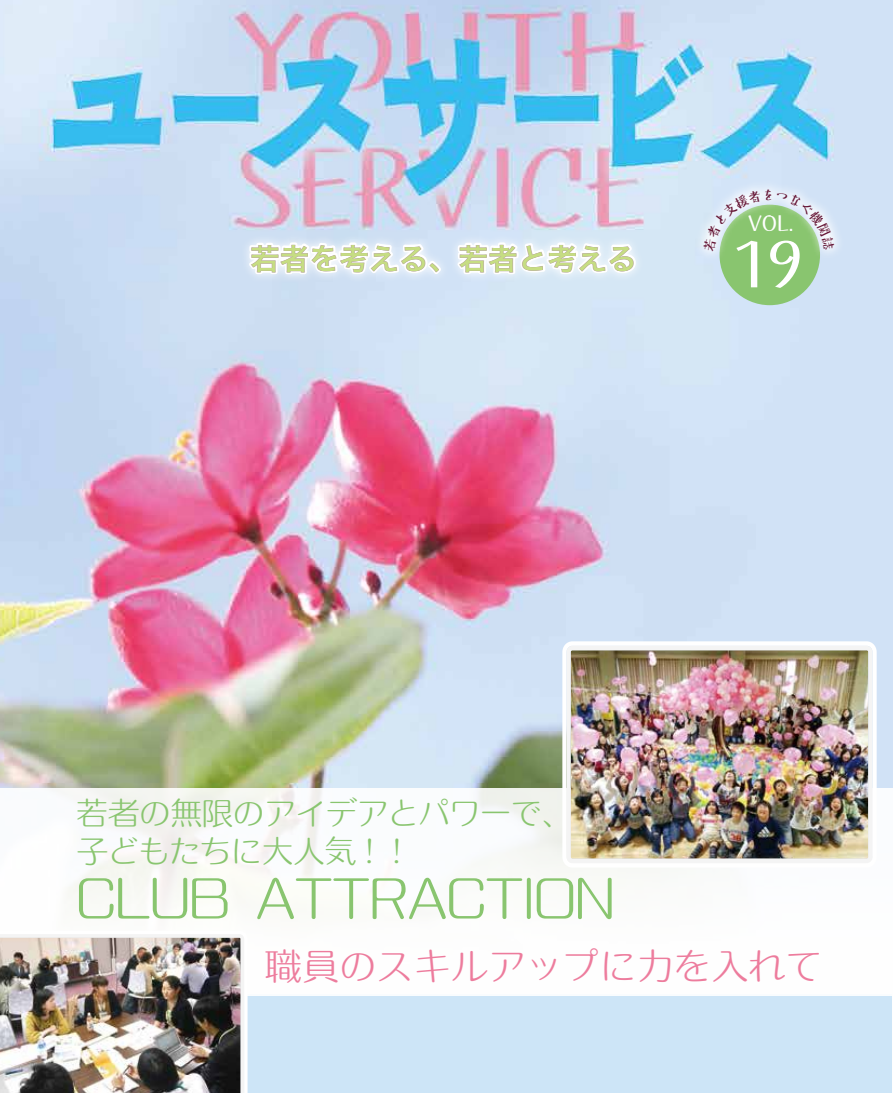
<style>
.page{position:relative;width:893px;height:1093px;background:#fff}
.page>*{position:absolute;margin:0;border:0;box-sizing:border-box;transform-origin:0 0}
.t1{font:500 62.7px "Gagaku";color:#fff}
.t2{font:53.1px "Seibi Ai M";letter-spacing:-.015em;color:#89c56f}
.t3{font:37.2px "Seibi Ai M";color:#ed7c9d}
.t4{font:31.95px/37.2px "Seibi Ai M";letter-spacing:-.03em;color:#89c56f}
.t5{font:29.7px "Hira Kaku Pro W6";color:#c6dd83}
.t6{font:500 21.3px "Gagaku";color:#fff}
</style>
<div class="page">
<img style="left:0;top:0;width:893px;height:788px">
<div style="left:0;top:994px;width:892px;height:99px;background:#cde5f7"></div>
<div style="left:240px;top:233px;width:405px;height:51px;background:#d3e3f5"></div>
<svg style="left:244px;top:178px;width:201px;height:98px"></svg>
<svg style="left:452px;top:178px;width:186px;height:100px"></svg>
<div style="left:719px;top:205px;width:101px;height:100px;background:#89c56f;border-radius:50%"></div>
<svg style="left:692px;top:177px;width:154px;height:85px;fill:#d1e2f6"></svg>
<div style="left:0;top:788px;width:893px;height:207px;background:#fff"></div>
<svg style="left:562px;top:641px;width:315px;height:226px"></svg>
<img style="left:567px;top:646px;width:305px;height:217px">
<svg style="left:244px;top:995px;width:4px;height:98px"></svg>
<img style="left:0;top:934px;width:244px;height:159px">
<svg style="left:703px;top:189px;width:132px;height:62px"></svg>
<p class="t6" style="left:748px;top:211px;width:47px">VOL.</p>
<p class="t5" style="left:250px;top:232px;width:388px">若者を考える、若者と考える</p>
<h1 class="t1" style="left:733px;top:229px;width:70px">19</h1>
<p class="t4" style="left:381px;top:795px;width:194px;text-indent:-305px">若者の無限のアイデアとパワーで、!</p>
<p class="t4" style="left:76px;top:832px;width:311px">子どもたちに大人気!</p>
<h2 class="t2" style="left:256px;top:872px;width:360px">ATTRACTION</h2>
<h2 class="t2" style="left:76px;top:872px;width:156px">CLUB</h2>
<p class="t3" style="left:265px;top:947px;width:560px">職員のスキルアップに力を入れて</p>
</div>
